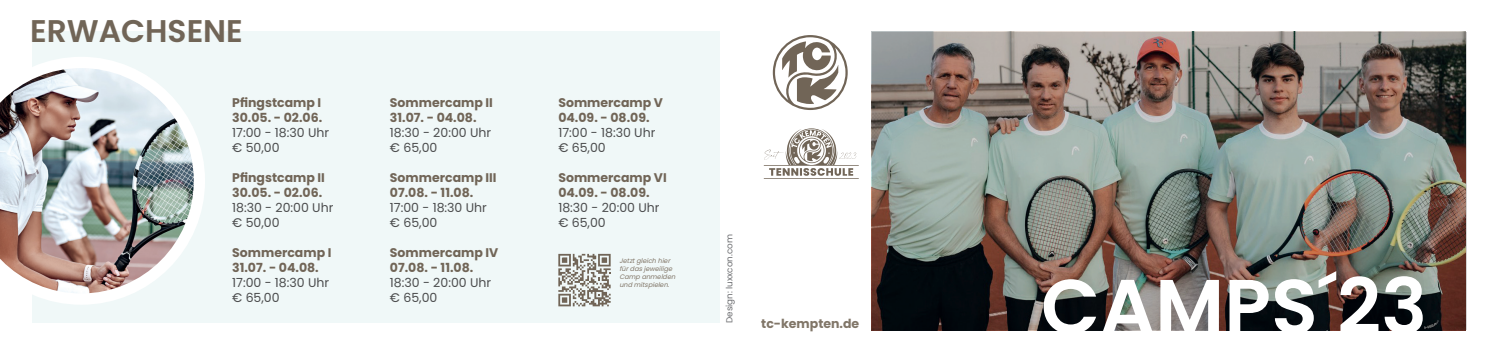
<style>
.page{position:relative;width:1496px;height:355px;background:#fff}
.page>*{position:absolute;margin:0;border:0;box-sizing:border-box;transform-origin:0 0}
.t1{font:600 76.88px "Poppins";color:#fff}
.t2{font:600 31.25px "Poppins";color:#716557}
.t3{font:700 12.5px/15px "Poppins";color:#716557}
.t4{font:12.5px/15px "Poppins";color:#4b4c4d}
.t5{font:700 12.5px "Poppins";color:#817668}
.t6{font:8.75px "Poppins";color:#6c6d70}
.t7{font:italic 6.5px/7.8px "Poppins";color:#817668}
</style>
<div class="page">
<img style="left:872px;top:33px;width:594px;height:297px">
<svg style="left:763px;top:128px;width:95px;height:51px"></svg>
<svg style="left:772px;top:35px;width:75px;height:75px"></svg>
<div style="left:32px;top:32px;width:687px;height:290px;background:#f0f8f8"></div>
<img style="left:0;top:57px;width:205px;height:247px">
<svg style="left:558px;top:253px;width:52px;height:53px"></svg>
<h2 class="t2" style="left:30px;top:13px;width:214px">ERWACHSENE</h2>
<p class="t3" style="left:232px;top:95px;width:92px">Pfingstcamp I<br>30.05. - 02.06.</p>
<p class="t4" style="left:232px;top:125px;width:98px">17:00 - 18:30 Uhr € 50,00</p>
<p class="t3" style="left:232px;top:170px;width:94px">Pfingstcamp II<br>30.05. - 02.06.</p>
<p class="t4" style="left:232px;top:200px;width:103px">18:30 - 20:00 Uhr € 50,00</p>
<p class="t3" style="left:232px;top:245px;width:101px">Sommercamp I<br>31.07. - 04.08.</p>
<p class="t4" style="left:232px;top:275px;width:98px">17:00 - 18:30 Uhr € 65,00</p>
<p class="t3" style="left:390px;top:95px;width:104px">Sommercamp II<br>31.07. - 04.08.</p>
<p class="t4" style="left:390px;top:125px;width:103px">18:30 - 20:00 Uhr € 65,00</p>
<p class="t3" style="left:390px;top:170px;width:108px">Sommercamp III<br>07.08. - 11.08.</p>
<p class="t4" style="left:390px;top:200px;width:98px">17:00 - 18:30 Uhr € 65,00</p>
<p class="t3" style="left:390px;top:245px;width:110px">Sommercamp IV<br>07.08. - 11.08.</p>
<p class="t4" style="left:390px;top:275px;width:103px">18:30 - 20:00 Uhr € 65,00</p>
<p class="t3" style="left:558px;top:95px;width:106px">Sommercamp V<br>04.09. - 08.09.</p>
<p class="t4" style="left:558px;top:125px;width:98px">17:00 - 18:30 Uhr € 65,00</p>
<p class="t3" style="left:558px;top:170px;width:110px">Sommercamp VI<br>04.09. - 08.09.</p>
<p class="t4" style="left:558px;top:200px;width:103px">18:30 - 20:00 Uhr € 65,00</p>
<p class="t7" style="left:619px;top:257px;width:59px">Jetztgleichhier fürdasjeweilige<br>Camp anmelden und mitspielen.</p>
<p class="t6" style="left:724px;top:322px;width:90px;rotate:-90deg">Design: luxxcon.com</p>
<p class="t5" style="left:761px;top:316px;width:99px">tc-kempten.de</p>
<h1 class="t1" style="left:1040px;top:262px;width:388px">CAMPS´23</h1>
</div>
